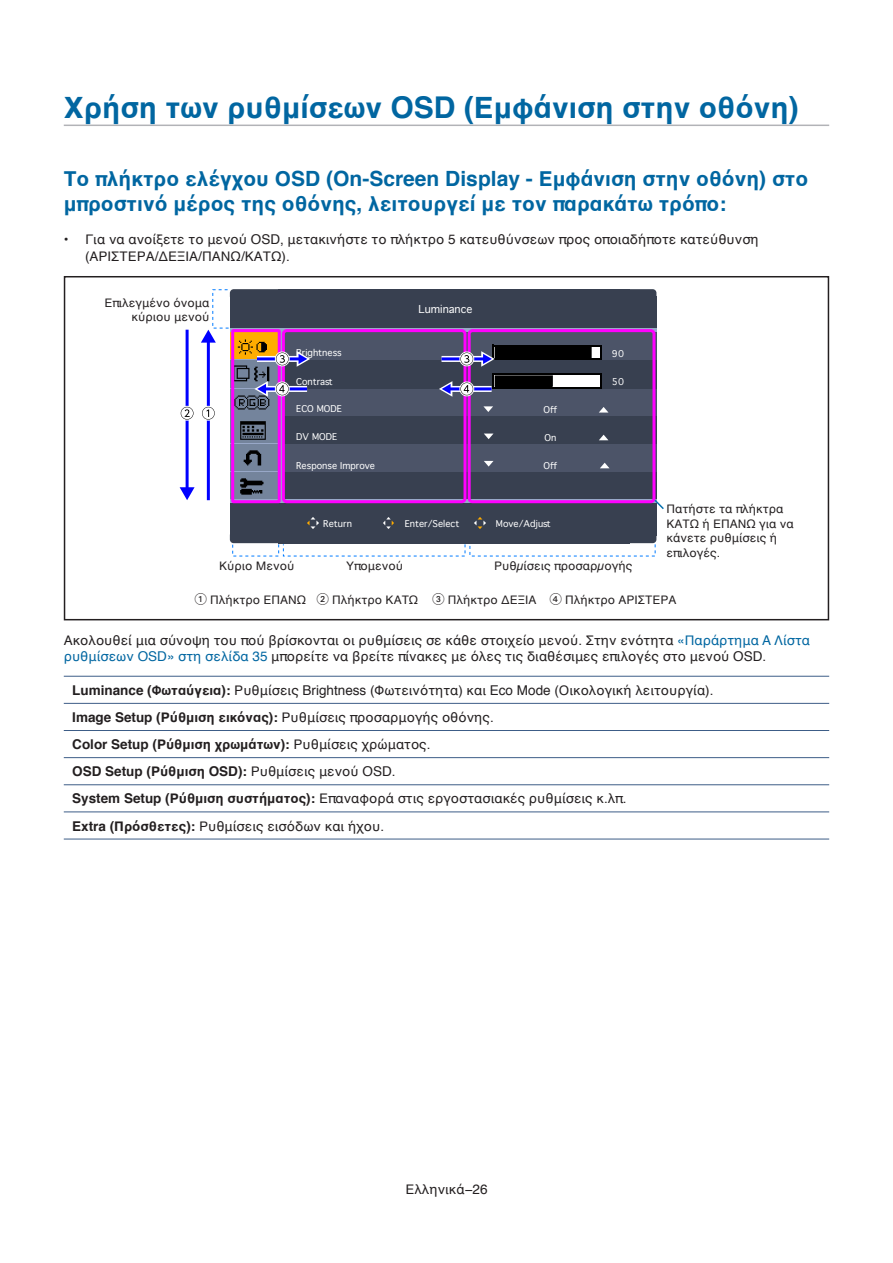
<style>
.page{position:relative;width:893px;height:1263px;background:#fff}
.page>*{position:absolute;margin:0;border:0;box-sizing:border-box;transform-origin:0 0}
.t1{font:700 30px "Helvetica";color:#0166a1}
.t2{font:700 21px/25.2px "Helvetica";color:#0166a1}
.t3{font:13.5px/27.2px "Helvetica";color:#231f20}
.t4{font:12px/14.4px "Helvetica";color:#231f20}
.t5{font:10.5px "Geneva";color:#fff}
.t6{font:9px "Geneva";color:#fff}
.s1{font-family:"European Pi Two"}
.s2{color:#0166a1}
.s3{font-weight:700}
</style>
<div class="page">
<hr style="left:64px;top:125px;width:765px;height:1px;background:#b2b3b7">
<div style="left:64px;top:276px;width:765px;height:344px;border:2px solid #231f20"></div>
<div style="left:278px;top:289px;width:351px;height:8px;background:#384050"></div>
<div style="left:230px;top:297px;width:426px;height:32px;background:#384050"></div>
<div style="left:230px;top:328px;width:426px;height:5px;background:#98a8c8"></div>
<div style="left:230px;top:332px;width:49px;height:14px;background:#ffac00"></div>
<div style="left:278px;top:332px;width:6px;height:14px;background:#a394ce"></div>
<div style="left:283px;top:332px;width:373px;height:14px;background:#4c5468"></div>
<div style="left:230px;top:346px;width:49px;height:14px;background:#ffac00"></div>
<div style="left:278px;top:346px;width:6px;height:14px;background:#a394ce"></div>
<div style="left:283px;top:346px;width:211px;height:14px;background:#4c5468"></div>
<div style="left:601px;top:346px;width:55px;height:14px;background:#4c5468"></div>
<hr style="left:230px;top:359px;width:54px;height:2px;background:#98a8c8">
<div style="left:230px;top:360px;width:49px;height:15px;background:#74849c"></div>
<div style="left:283px;top:360px;width:373px;height:15px;background:#384050"></div>
<div style="left:230px;top:374px;width:49px;height:15px;background:#74849c"></div>
<div style="left:278px;top:374px;width:6px;height:15px;background:#a394ce"></div>
<div style="left:283px;top:374px;width:211px;height:15px;background:#384050"></div>
<div style="left:601px;top:374px;width:55px;height:15px;background:#384050"></div>
<hr style="left:230px;top:388px;width:54px;height:1px;background:#98a8c8">
<div style="left:230px;top:389px;width:49px;height:27px;background:#74849c"></div>
<div style="left:278px;top:389px;width:6px;height:27px;background:#a394ce"></div>
<div style="left:283px;top:389px;width:373px;height:27px;background:#4c5468"></div>
<div style="left:230px;top:416px;width:49px;height:28px;background:#74849c"></div>
<div style="left:278px;top:416px;width:6px;height:28px;background:#a394ce"></div>
<div style="left:283px;top:416px;width:373px;height:28px;background:#384050"></div>
<div style="left:230px;top:444px;width:49px;height:28px;background:#74849c"></div>
<div style="left:278px;top:444px;width:6px;height:28px;background:#a394ce"></div>
<div style="left:283px;top:444px;width:373px;height:28px;background:#4c5468"></div>
<div style="left:230px;top:472px;width:49px;height:28px;background:#74849c"></div>
<div style="left:278px;top:472px;width:6px;height:28px;background:#a394ce"></div>
<div style="left:283px;top:472px;width:373px;height:28px;background:#384050"></div>
<div style="left:230px;top:503px;width:426px;height:33px;background:#384050"></div>
<div style="left:278px;top:535px;width:351px;height:8px;background:#384050"></div>
<svg style="left:601px;top:346px;width:1px;height:12px"></svg>
<svg style="left:492px;top:374px;width:2px;height:15px"></svg>
<svg style="left:601px;top:375px;width:1px;height:12px"></svg>
<hr style="left:494px;top:345px;width:108px;height:1px;background:#000">
<hr style="left:494px;top:358px;width:108px;height:2px;background:#000">
<hr style="left:494px;top:374px;width:108px;height:1px;background:#000">
<hr style="left:494px;top:387px;width:108px;height:2px;background:#000">
<svg style="left:629px;top:289px;width:27px;height:8px"></svg>
<svg style="left:230px;top:289px;width:48px;height:8px"></svg>
<svg style="left:230px;top:536px;width:48px;height:7px"></svg>
<svg style="left:629px;top:536px;width:27px;height:7px"></svg>
<img style="left:237px;top:339px;width:37px;height:17px">
<img style="left:235px;top:365px;width:35px;height:17px">
<img style="left:235px;top:395px;width:35px;height:15px">
<img style="left:240px;top:421px;width:26px;height:19px">
<img style="left:243px;top:450px;width:19px;height:16px">
<img style="left:240px;top:478px;width:24px;height:17px">
<div style="left:495px;top:347px;width:96px;height:10px;background:#000"></div>
<div style="left:495px;top:347px;width:97px;height:11px;border:2px solid #000"></div>
<div style="left:495px;top:376px;width:57px;height:11px;background:#000"></div>
<div style="left:495px;top:375px;width:58px;height:12px;border:2px solid #000"></div>
<svg style="left:483px;top:406px;width:10px;height:6px"></svg>
<svg style="left:484px;top:434px;width:9px;height:5px"></svg>
<svg style="left:484px;top:461px;width:9px;height:6px"></svg>
<svg style="left:599px;top:407px;width:9px;height:6px"></svg>
<svg style="left:599px;top:435px;width:9px;height:5px"></svg>
<svg style="left:600px;top:463px;width:9px;height:5px"></svg>
<svg style="left:307px;top:518px;width:11px;height:10px"></svg>
<svg style="left:383px;top:518px;width:11px;height:10px"></svg>
<svg style="left:475px;top:518px;width:10px;height:10px"></svg>
<hr style="left:207px;top:340px;width:3px;height:160px;background:#00f">
<svg style="left:201px;top:330px;width:15px;height:13px"></svg>
<hr style="left:186px;top:330px;width:3px;height:159px;background:#00f">
<svg style="left:180px;top:487px;width:15px;height:13px"></svg>
<svg style="left:202px;top:407px;width:13px;height:13px"></svg>
<svg style="left:180px;top:406px;width:15px;height:15px"></svg>
<svg style="left:181px;top:407px;width:12px;height:13px"></svg>
<div style="left:282px;top:329px;width:184px;height:174px;border:3px solid #f0f;border-radius:3px"></div>
<div style="left:468px;top:329px;width:187px;height:174px;border:3px solid #f0f;border-radius:3px"></div>
<div style="left:231px;top:329px;width:50px;height:174px;border:3px solid #f0f"></div>
<div style="left:266px;top:386px;width:41px;height:6px;background:#8d8dff"></div>
<hr style="left:265px;top:387px;width:42px;height:3px;background:#00f">
<svg style="left:254px;top:381px;width:14px;height:16px"></svg>
<svg style="left:275px;top:381px;width:15px;height:15px"></svg>
<svg style="left:276px;top:382px;width:13px;height:13px"></svg>
<div style="left:257px;top:356px;width:42px;height:6px;background:#8f8fff"></div>
<hr style="left:257px;top:357px;width:43px;height:3px;background:#00f">
<svg style="left:297px;top:351px;width:13px;height:16px"></svg>
<svg style="left:275px;top:351px;width:15px;height:15px"></svg>
<svg style="left:276px;top:352px;width:13px;height:13px"></svg>
<div style="left:450px;top:386px;width:42px;height:6px;background:#8d8dff"></div>
<hr style="left:449px;top:387px;width:43px;height:3px;background:#00f">
<svg style="left:439px;top:381px;width:13px;height:16px"></svg>
<svg style="left:459px;top:381px;width:15px;height:15px"></svg>
<svg style="left:460px;top:382px;width:13px;height:13px"></svg>
<div style="left:441px;top:356px;width:42px;height:6px;background:#8f8fff"></div>
<hr style="left:441px;top:357px;width:44px;height:3px;background:#00f">
<svg style="left:481px;top:345px;width:14px;height:22px"></svg>
<svg style="left:459px;top:351px;width:15px;height:15px"></svg>
<svg style="left:460px;top:352px;width:13px;height:13px"></svg>
<svg style="left:653px;top:498px;width:11px;height:13px"></svg>
<hr style="left:64px;top:676px;width:765px;height:1px;background:#3d5d87">
<hr style="left:64px;top:703px;width:765px;height:1px;background:#3d5d87">
<hr style="left:64px;top:730px;width:765px;height:1px;background:#3d5d87">
<hr style="left:64px;top:757px;width:765px;height:1px;background:#3d5d87">
<hr style="left:64px;top:784px;width:765px;height:1px;background:#3d5d87">
<hr style="left:64px;top:811px;width:765px;height:1px;background:#3d5d87">
<hr style="left:64px;top:839px;width:765px;height:1px;background:#3d5d87">
<h1 class="t1" style="left:64px;top:83px;width:736px">Χρήση των ρυθμίσεων OSD (Εμφάνιση στην οθόνη)</h1>
<h2 class="t2" style="left:64px;top:166px;width:746px">Το πλήκτρο ελέγχου ΟSD (On-Screen Display - Εμφάνιση στην οθόνη) στο μπροστινό μέρος της οθόνης, λειτουργεί με τον παρακάτω τρόπο:</h2>
<p class="t3" style="left:85px;top:232px;width:675px;line-height:16.2px;text-indent:-21px">• Για να ανοίξετε το μενού OSD, μετακινήστε το πλήκτρο 5 κατευθύνσεων προς οποιαδήποτε κατεύθυνση (ΑΡΙΣΤΕΡΑ/ΔΕΞΙΑ/ΠΑΝΩ/ΚΑΤΩ).</p>
<p class="t4" style="left:104px;top:296px;width:107px;text-align:right">Επιλεγμένο όνομα κύριου μενού</p>
<p class="t5" style="left:419px;top:303px;width:55px">Luminance</p>
<p class="t6" style="left:296px;top:347px;width:47px">Brightness</p>
<p class="t6" style="left:612px;top:348px;width:14px">90</p>
<p class="t6" style="left:296px;top:376px;width:38px">Contrast</p>
<p class="t6" style="left:612px;top:377px;width:14px">50</p>
<p class="t6" style="left:296px;top:403px;width:47px">ECO MODE</p>
<p class="t6" style="left:296px;top:431px;width:43px">DV MODE</p>
<p class="t6" style="left:296px;top:461px;width:80px">Response Improve</p>
<p class="t6" style="left:543px;top:405px;width:15px">Off</p>
<p class="t6" style="left:545px;top:433px;width:13px">On</p>
<p class="t6" style="left:543px;top:460px;width:15px">Off</p>
<p class="t4" style="left:666px;top:502px;width:129px">Πατήστε τα πλήκτρα<br>ΚΑΤΩ ή ΕΠΑΝΩ για να κάνετε ρυθμίσεις ή επιλογές.</p>
<p class="t4" style="left:195px;top:593px;width:483px"><span class="s1">1</span> Πλήκτρο ΕΠΑΝΩ <span class="s1">2</span> Πλήκτρο ΚΑΤΩ <span class="s1">3</span> Πλήκτρο ΔΕΞΙΑ <span class="s1">4</span> Πλήκτρο ΑΡΙΣΤΕΡΑ</p>
<p class="t6" style="left:323px;top:519px;width:30px">Return</p>
<p class="t6" style="left:405px;top:519px;width:56px">Enter/Select</p>
<p class="t6" style="left:496px;top:519px;width:56px">Move/Adjust</p>
<p class="t4" style="left:219px;top:559px;width:77px">Κύριο Μενού</p>
<p class="t4" style="left:346px;top:559px;width:59px">Υπομενού</p>
<p class="t4" style="left:494px;top:559px;width:140px">Ρυθµίσεις προσαρµογής</p>
<p class="t3" style="left:64px;top:633px;width:748px;line-height:16.2px">Ακολουθεί μια σύνοψη του πού βρίσκονται οι ρυθμίσεις σε κάθε στοιχείο μενού. Στην ενότητα <span class="s2">«Παράρτημα A Λίστα ρυθμίσεων OSD» στη σελίδα 35</span> μπορείτε να βρείτε πίνακες με όλες τις διαθέσιμες επιλογές στο μενού OSD.</p>
<p class="t3" style="left:72px;top:677px;width:643px"><span class="s3">Luminance (Φωταύγεια):</span> Ρυθμίσεις Brightness (Φωτεινότητα) και Eco Mode (Οικολογική λειτουργία).<br><span class="s3">Image Setup (Ρύθμιση εικόνας):</span> Ρυθμίσεις προσαρμογής οθόνης.<br><span class="s3">Color Setup (Ρύθμιση χρωμάτων):</span> Ρυθμίσεις χρώματος.<br><span class="s3">OSD Setup (Ρύθμιση OSD):</span> Ρυθμίσεις μενού OSD.<br><span class="s3">System Setup (Ρύθμιση συστήματος):</span> Επαναφορά στις εργοστασιακές ρυθμίσεις κ.λπ.<br><span class="s3">Extra (Πρόσθετες):</span> Ρυθμίσεις εισόδων και ήχου.</p>
<p class="t3" style="left:405px;top:1176px;width:84px">Ελληνικά−26</p>
</div>
